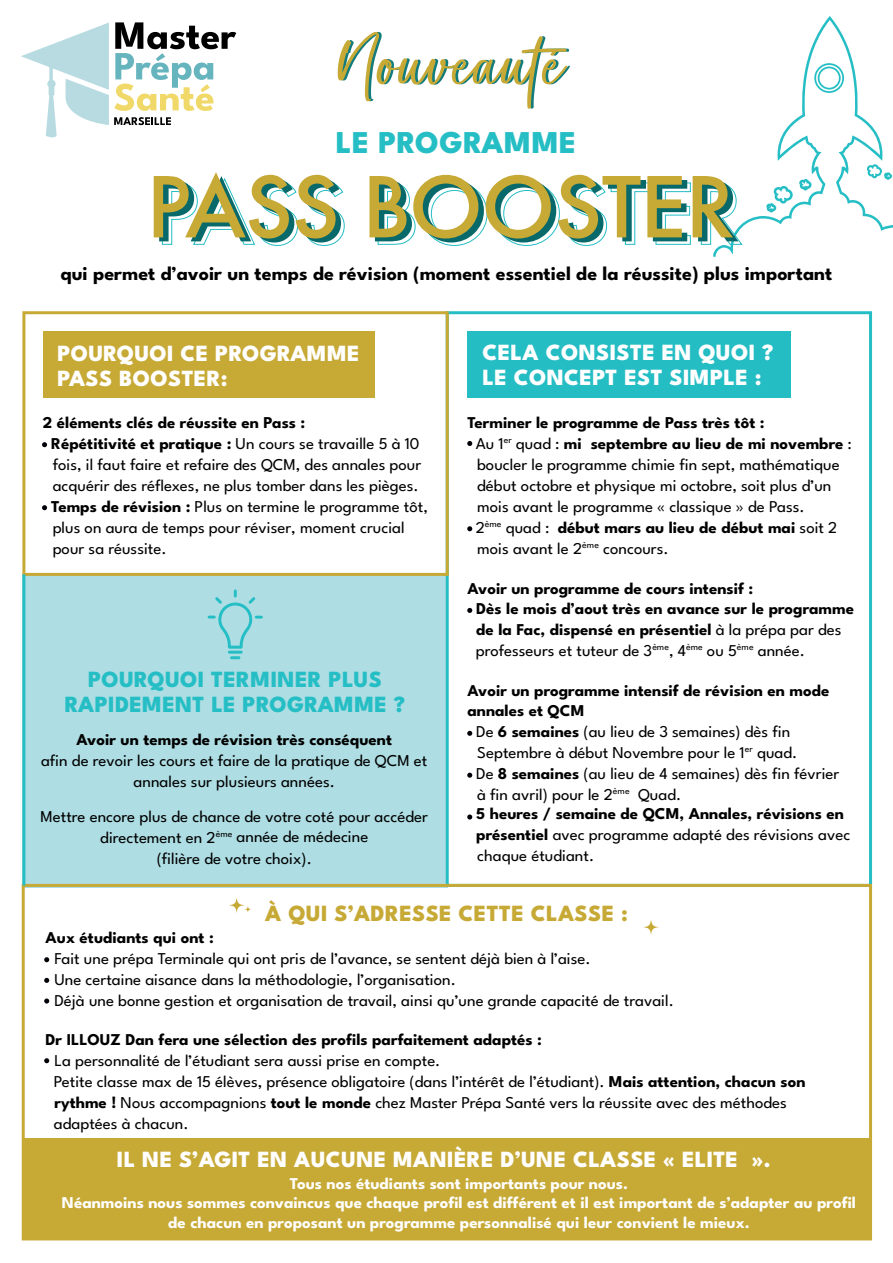
<style>
.page{position:relative;width:893px;height:1263px;background:#fff}
.page>*{position:absolute;margin:0;border:0;box-sizing:border-box;transform-origin:0 0}
.t1{font:90px "Soul Signature";letter-spacing:.015em;color:#137c7c}
.t2{font:500 81.45px "Futura";letter-spacing:-.02em;color:#076969}
.t3{font:800 31.65px "League Spartan";letter-spacing:.015em;color:#26bec5}
.t4{font:800 23.1px/24.9px "League Spartan";letter-spacing:.015em;color:#fff}
.t5{font:800 23.1px/24.9px "League Spartan";letter-spacing:.015em;color:#26bec5;text-align:center}
.t6{font:800 23.1px "League Spartan";letter-spacing:.015em;color:#c7a936}
.t7{font:700 19.65px "League Spartan";color:#000}
.t8{font:16.5px/21px "League Spartan";color:#000}
.t9{font:700 16.5px/19.5px "League Spartan";color:#000}
.t10{font:700 16.5px/19.5px "League Spartan";color:#fff;text-align:center}
.s1{font-weight:700}
.s2{font-weight:400}
</style>
<div class="page">
<svg style="left:713px;top:16px;width:180px;height:241px"></svg>
<svg style="left:21px;top:22px;width:215px;height:116px"></svg>
<div style="left:24px;top:1139px;width:846px;height:100px;background:#c7a936"></div>
<div style="left:22px;top:574px;width:425px;height:313px;background:#aedee4"></div>
<div style="left:446px;top:311px;width:426px;height:576px;border:3px solid #26bec5"></div>
<svg style="left:208px;top:589px;width:55px;height:70px"></svg>
<svg style="left:162px;top:178px;width:183px;height:68px"></svg>
<svg style="left:377px;top:181px;width:183px;height:65px"></svg>
<svg style="left:566px;top:181px;width:125px;height:65px"></svg>
<svg style="left:700px;top:182px;width:43px;height:63px"></svg>
<svg style="left:42px;top:442px;width:5px;height:5px"></svg>
<svg style="left:44px;top:957px;width:5px;height:5px"></svg>
<svg style="left:44px;top:1058px;width:5px;height:5px"></svg>
<svg style="left:44px;top:998px;width:5px;height:5px"></svg>
<svg style="left:44px;top:978px;width:5px;height:5px"></svg>
<svg style="left:467px;top:441px;width:5px;height:5px"></svg>
<svg style="left:467px;top:526px;width:5px;height:5px"></svg>
<svg style="left:467px;top:608px;width:5px;height:5px"></svg>
<svg style="left:467px;top:731px;width:5px;height:5px"></svg>
<svg style="left:467px;top:773px;width:5px;height:5px"></svg>
<svg style="left:467px;top:814px;width:5px;height:5px"></svg>
<svg style="left:42px;top:505px;width:5px;height:5px"></svg>
<div style="left:43px;top:332px;width:332px;height:66px;background:#c7a936"></div>
<div style="left:467px;top:332px;width:323px;height:66px;background:#24bdc4"></div>
<div style="left:22px;top:884px;width:850px;height:356px;border:3px solid #c7a936"></div>
<svg style="left:643px;top:919px;width:16px;height:16px"></svg>
<svg style="left:229px;top:897px;width:22px;height:16px"></svg>
<div style="left:22px;top:311px;width:427px;height:265px;border:3px solid #c7a936"></div>
<hr style="left:22px;top:574px;width:3px;height:311px;background:#26bec5">
<h1 class="t1" style="left:340px;top:32px;width:229px">Nouveauté</h1>
<h3 class="t3" style="left:336px;top:124px;width:242px">LE PROGRAMME</h3>
<h2 class="t2" style="left:152px;top:166px;width:590px">PASS BOOSTER</h2>
<p class="t7" style="left:60px;top:262px;width:773px">qui permet d’avoir un temps de révision (moment essentiel de la réussite) plus important</p>
<h3 class="t4" style="left:57px;top:340px;width:304px">POURQUOI CE PROGRAMME<br>PASS BOOSTER:</h3>
<h3 class="t4" style="left:483px;top:339px;width:292px">CELA CONSISTE EN QUOI ?<br>LE CONCEPT EST SIMPLE :</h3>
<p class="t8" style="left:51px;top:410px;width:378px;text-indent:-8px"><span class="s1">2 éléments clés de réussite en Pass :<br>Répétitivité et pratique :</span> Un cours se travaille 5 à 10 fois, il faut faire et refaire des QCM, des annales pour acquérir des réflexes, ne plus tomber dans les pièges.<br><span class="s1">Temps de révision :</span> Plus on termine le programme tôt, plus on aura de temps pour réviser, moment crucial pour sa réussite.</p>
<p class="t8" style="left:476px;top:412px;width:378px;text-indent:-8px"><span class="s1">Terminer le programme de Pass très tôt :<br></span>Au 1<sup>er</sup> quad : <span class="s1">mi septembre au lieu de mi novembre</span> : boucler le programme chimie fin sept, mathématique début octobre et physique mi octobre, soit plus d’un mois avant le programme « classique » de Pass.<br>2<sup>ème</sup> quad : <span class="s1">début mars au lieu de début mai</span> soit 2 mois avant le 2<sup>ème</sup> concours.</p>
<p class="t9" style="left:476px;top:579px;width:379px;text-indent:-9px">Avoir un programme de cours intensif :<br>Dès le mois d’aout très en avance sur le programme</p>
<p class="t8" style="left:476px;top:617px;width:367px"><span class="s1">de la Fac, dispensé en présentiel</span> à la prépa par des professeurs et tuteur de 3<sup>ème</sup>, 4<sup>ème</sup> ou 5<sup>ème</sup> année.</p>
<p class="t9" style="left:467px;top:681px;width:364px">Avoir un programme intensif de révision en mode annales et QCM</p>
<p class="t8" style="left:476px;top:721px;width:365px">De <span class="s1">6 semaines</span> (au lieu de 3 semaines) dès fin Septembre à début Novembre pour le 1<sup>er</sup> quad.<br>De <span class="s1">8 semaines</span> (au lieu de 4 semaines) dès fin février à fin avril) pour le 2<sup>ème</sup> Quad.</p>
<p class="t9" style="left:476px;top:802px;width:376px;line-height:21px">5 heures / semaine de QCM, Annales, révisions en présentiel <span class="s2">avec programme adapté des révisions avec chaque étudiant.</span></p>
<h3 class="t5" style="left:65px;top:666px;width:342px">POURQUOI TERMINER PLUS<br>RAPIDEMENT LE PROGRAMME ?</h3>
<p class="t9" style="left:76px;top:730px;width:317px">Avoir un temps de révision très conséquent</p>
<p class="t8" style="left:41px;top:748px;width:388px;text-align:center">afin de revoir les cours et faire de la pratique de QCM et annales sur plusieurs années.</p>
<p class="t8" style="left:41px;top:806px;width:389px;text-align:center">Mettre encore plus de chance de votre coté pour accéder directement en 2<sup>ème</sup> année de médecine<br>(filière de votre choix).</p>
<h3 class="t6" style="left:265px;top:900px;width:364px">À QUI S’ADRESSE CETTE CLASSE :</h3>
<p class="t9" style="left:46px;top:928px;width:170px">Aux étudiants qui ont :</p>
<p class="t8" style="left:54px;top:946px;width:621px">Fait une prépa Terminale qui ont pris de l’avance, se sentent déjà bien à l’aise.<br>Une certaine aisance dans la méthodologie, l’organisation.<br>Déjà une bonne gestion et organisation de travail, ainsi qu’une grande capacité de travail.</p>
<p class="t9" style="left:46px;top:1028px;width:498px">Dr ILLOUZ Dan fera une sélection des profils parfaitement adaptés :</p>
<p class="t8" style="left:54px;top:1050px;width:753px">La personnalité de l’étudiant sera aussi prise en compte.<br>Petite classe max de 15 élèves, présence obligatoire (dans l’intérêt de l’étudiant). <span class="s1">Mais attention, chacun son rythme !</span> Nous accompagnions <span class="s1">tout le monde</span> chez Master Prépa Santé vers la réussite avec des méthodes adaptées à chacun.</p>
<h3 class="t4" style="left:117px;top:1145px;width:655px">IL NE S’AGIT EN AUCUNE MANIÈRE D’UNE CLASSE « ELITE ».</h3>
<p class="t10" style="left:62px;top:1174px;width:796px">Tous nos étudiants sont importants pour nous.<br>Néanmoins nous sommes convaincus que chaque profil est différent et il est important de s’adapter au profil de chacun en proposant un programme personnalisé qui leur convient le mieux.</p>
</div>
